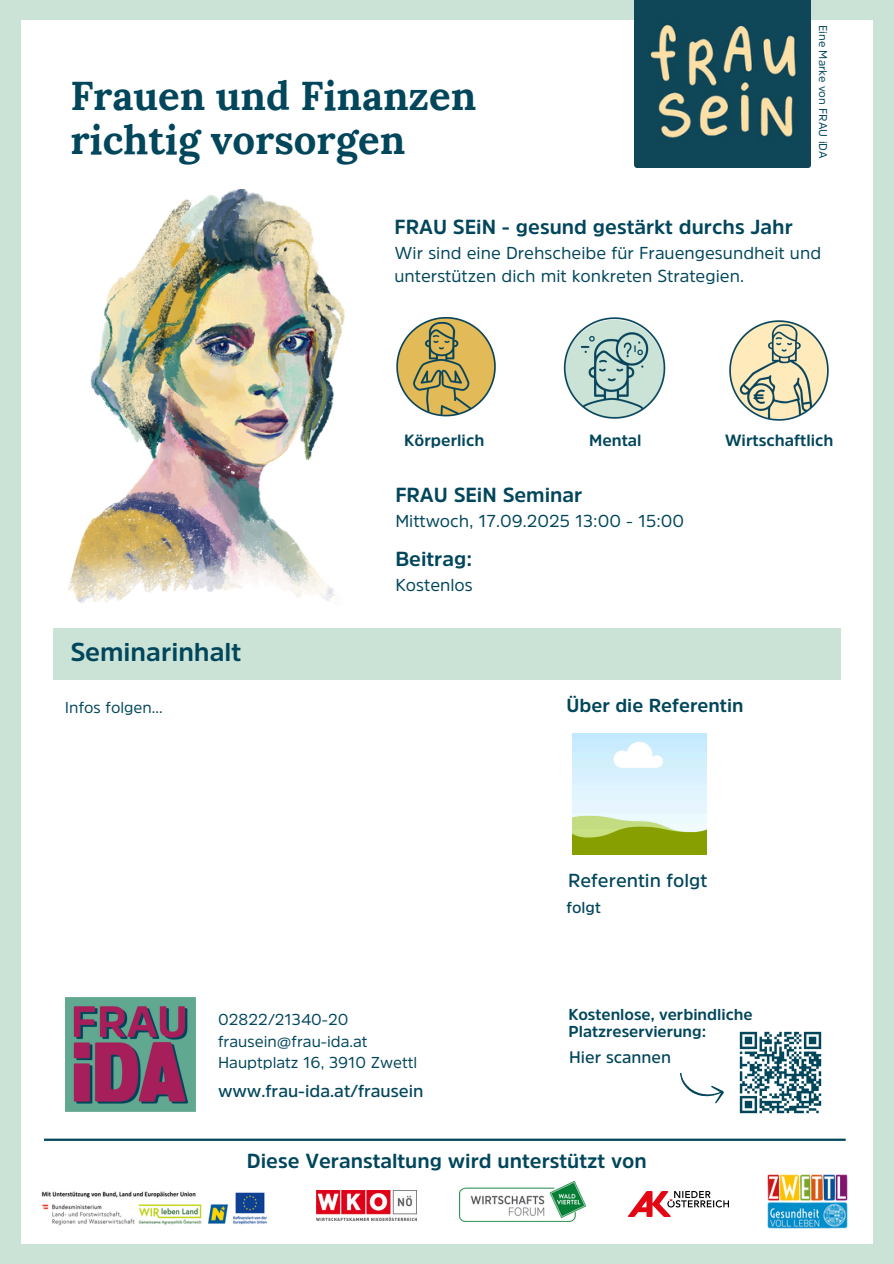
<style>
.page{position:relative;width:894px;height:1264px;background:#fff}
.page>*{position:absolute;margin:0;border:0;box-sizing:border-box;transform-origin:0 0}
.t1{font:700 40.05px/43.8px "Lora";color:#01465b}
.t2{font:700 25.65px "Amsi Pro";color:#01465b}
.t3{font:700 20.25px "Amsi Pro";color:#01465b}
.t4{font:700 18.75px "Amsi Pro";color:#01465b}
.t5{font:600 18.75px "Amsi Pro";color:#01465b}
.t6{font:17.25px/23.7px "Amsi Pro";color:#01465b}
.t7{font:600 17.25px "Amsi Pro";color:#01465b}
.t8{font:600 16.65px "Amsi Pro";color:#01465b}
.t9{font:700 16.2px "Amsi Pro";color:#01465b}
.t10{font:15.75px/21.9px "Amsi Pro";color:#01465b}
.t11{font:700 15.75px/16.8px "Amsi Pro";color:#01465b}
.t12{font:600 15.75px "Amsi Pro";color:#01465b}
.t13{font:11.25px "Amsi Pro";color:#01465b}
</style>
<div class="page">
<div style="left:0;top:0;width:893px;height:1263px;background:#cae3d6"></div>
<div style="left:21px;top:20px;width:851px;height:1223px;background:#fff"></div>
<img style="left:628px;top:1191px;width:100px;height:25px">
<img style="left:459px;top:1181px;width:126px;height:40px">
<img style="left:316px;top:1190px;width:101px;height:30px">
<img style="left:767px;top:1174px;width:79px;height:54px">
<img style="left:41px;top:1191px;width:226px;height:35px">
<hr style="left:44px;top:1138px;width:801px;height:2px;background:#01465b">
<img style="left:68px;top:189px;width:277px;height:414px">
<img style="left:634px;top:0;width:175px;height:168px">
<img style="left:572px;top:734px;width:134px;height:120px">
<div style="left:53px;top:628px;width:787px;height:52px;background:#cae3d6"></div>
<img style="left:396px;top:317px;width:100px;height:100px">
<img style="left:563px;top:317px;width:103px;height:102px">
<img style="left:729px;top:320px;width:100px;height:101px">
<div style="left:634px;top:378px;width:16px;height:15px;background:#cae3d6;border-radius:50%"></div>
<img style="left:66px;top:997px;width:129px;height:114px">
<img style="left:739px;top:1031px;width:83px;height:83px">
<svg style="left:680px;top:1073px;width:44px;height:30px"></svg>
<h4 class="t1" style="left:70px;top:74px;width:407px">Frauen und Finanzen richtig vorsorgen</h4>
<h4 class="t13" style="left:828px;top:25px;width:135px;rotate:90deg">Eine Marke von FRAU iDA</h4>
<p class="t3" style="left:394px;top:217px;width:400px">FRAU SEiN - gesund gestärkt durchs Jahr</p>
<p class="t6" style="left:394px;top:241px;width:428px">Wir sind eine Drehscheibe für Frauengesundheit und unterstützen dich mit konkreten Strategien.</p>
<p class="t9" style="left:404px;top:431px;width:81px">Körperlich</p>
<h1 class="t9" style="left:589px;top:431px;width:54px">Mental</h1>
<p class="t9" style="left:724px;top:431px;width:110px">Wirtschaftlich</p>
<p class="t2" style="left:70px;top:639px;width:172px">Seminarinhalt</p>
<h4 class="t3" style="left:395px;top:485px;width:188px">FRAU SEiN Seminar</h4>
<h4 class="t6" style="left:395px;top:508px;width:290px">Mittwoch, 17.09.2025 13:00 - 15:00</h4>
<h2 class="t3" style="left:395px;top:549px;width:78px">Beitrag:</h2>
<h2 class="t6" style="left:395px;top:573px;width:79px">Kostenlos</h2>
<p class="t10" style="left:65px;top:696px;width:99px">Infos folgen...</p>
<h4 class="t4" style="left:566px;top:695px;width:178px">Über die Referentin</h4>
<h4 class="t5" style="left:568px;top:870px;width:141px">Referentin folgt</h4>
<h4 class="t12" style="left:566px;top:900px;width:36px">folgt</h4>
<h4 class="t10" style="left:218px;top:1008px;width:201px">02822/21340-20 frausein@frau-ida.at<br>Hauptplatz 16, 3910 Zwettl</h4>
<h3 class="t11" style="left:568px;top:1005px;width:186px">Kostenlose, verbindliche<br>Platzreservierung:</h3>
<h3 class="t7" style="left:218px;top:1082px;width:207px">www.frau-ida.at/frausein</h3>
<h4 class="t8" style="left:569px;top:1048px;width:103px">Hier scannen</h4>
<p class="t3" style="left:247px;top:1150px;width:401px">Diese Veranstaltung wird unterstützt von</p>
</div>
